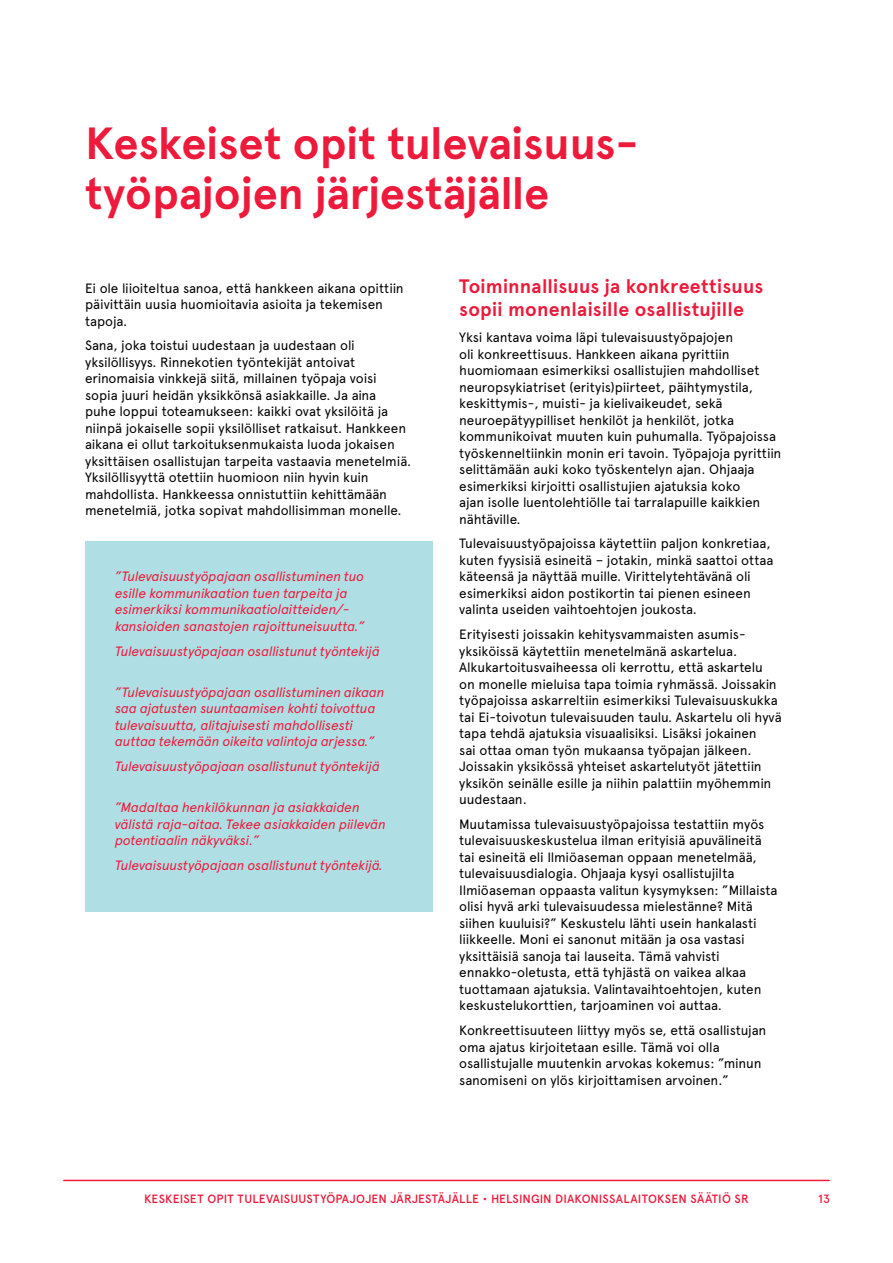
<style>
.page{position:relative;width:893px;height:1263px;background:#fff}
.page>*{position:absolute;margin:0;border:0;box-sizing:border-box;transform-origin:0 0}
.t1{font:700 45px/49.5px "Apercu";color:#ed1a3b}
.t2{font:700 19.5px/23.4px "Apercu";letter-spacing:.01em;color:#ed1a3b}
.Leipäteksti{font:13.5px/16.5px "Apercu";letter-spacing:-.01em;color:#000}
.Sitaatti{font:italic 13.5px/16.5px "Apercu";letter-spacing:-.015em;color:#ed1a3b}
.t3{font:500 12px "Apercu";letter-spacing:.01em;color:#ed1a3b}
</style>
<div class="page">
<hr style="left:64px;top:1180px;width:765px;height:1px;background:#ed1a3b">
<div style="left:86px;top:541px;width:347px;height:370px;background:#afdfe4"></div>
<h2 class="t1" style="left:85px;top:119px;width:555px">Keskeiset opit tulevaisuus&shy;työpajojen järjestäjälle</h2>
<p class="Leipäteksti" style="left:85px;top:279px;width:320px">Ei ole liioiteltua sanoa, että hankkeen aikana opittiin päivittäin uusia huomioitavia asioita ja tekemisen tapoja.</p>
<p class="Leipäteksti" style="left:85px;top:337px;width:328px">Sana, joka toistui uudestaan ja uudestaan oli yksilöllisyys. Rinnekotien työntekijät antoivat erinomaisia vinkkejä siitä, millainen työpaja voisi sopia juuri heidän yksikkönsä asiakkaille. Ja aina<br>puhe loppui toteamukseen: kaikki ovat yksilöitä ja niinpä jokaiselle sopii yksilölliset ratkaisut. Hankkeen aikana ei ollut tarkoituksenmukaista luoda jokaisen yksittäisen osallistujan tarpeita vastaavia menetelmiä.<br>Yksilöllisyyttä otettiin huomioon niin hyvin kuin mahdollista. Hankkeessa onnistuttiin kehittämään menetelmiä, jotka sopivat mahdollisimman monelle.</p>
<p class="Sitaatti" style="left:115px;top:567px;width:251px">”Tulevaisuustyöpajaan osallistuminen tuo esille kommunikaation tuen tarpeita ja esimerkiksi kommunikaatiolaitteiden/- kansioiden sanastojen rajoittuneisuutta.”</p>
<p class="Sitaatti" style="left:115px;top:641px;width:266px">Tulevaisuustyöpajaan osallistunut työntekijä</p>
<p class="Sitaatti" style="left:115px;top:683px;width:271px">”Tulevaisuustyöpajaan osallistuminen aikaan saa ajatusten suuntaamisen kohti toivottua tulevaisuutta, alitajuisesti mahdollisesti auttaa tekemään oikeita valintoja arjessa.”</p>
<p class="Sitaatti" style="left:115px;top:757px;width:266px">Tulevaisuustyöpajaan osallistunut työntekijä</p>
<p class="Sitaatti" style="left:115px;top:798px;width:272px">”Madaltaa henkilökunnan ja asiakkaiden välistä raja-aitaa. Tekee asiakkaiden piilevän potentiaalin näkyväksi.”</p>
<p class="Sitaatti" style="left:115px;top:856px;width:269px">Tulevaisuustyöpajaan osallistunut työntekijä.</p>
<h3 class="t2" style="left:459px;top:274px;width:306px">Toiminnallisuus ja konkreettisuus sopii monenlaisille osallistujille</h3>
<p class="Leipäteksti" style="left:459px;top:329px;width:324px">Yksi kantava voima läpi tulevaisuustyöpajojen<br>oli konkreettisuus. Hankkeen aikana pyrittiin huomiomaan esimerkiksi osallistujien mahdolliset neuropsykiatriset (erityis)piirteet, päihtymystila, keskittymis-, muisti- ja kielivaikeudet, sekä neuroepätyypilliset henkilöt ja henkilöt, jotka kommunikoivat muuten kuin puhumalla. Työpajoissa työskenneltiinkin monin eri tavoin. Työpajoja pyrittiin selittämään auki koko työskentelyn ajan. Ohjaaja esimerkiksi kirjoitti osallistujien ajatuksia koko<br>ajan isolle luentolehtiölle tai tarralapuille kaikkien nähtäville.</p>
<p class="Leipäteksti" style="left:459px;top:535px;width:316px">Tulevaisuustyöpajoissa käytettiin paljon konkretiaa, kuten fyysisiä esineitä – jotakin, minkä saattoi ottaa käteensä ja näyttää muille. Virittelytehtävänä oli esimerkiksi aidon postikortin tai pienen esineen valinta useiden vaihtoehtojen joukosta.</p>
<p class="Leipäteksti" style="left:459px;top:626px;width:324px">Erityisesti joissakin kehitysvammaisten asumis&shy;yksiköissä käytettiin menetelmänä askartelua.<br>Alkukartoitusvaiheessa oli kerrottu, että askartelu on monelle mieluisa tapa toimia ryhmässä. Joissakin työpajoissa askarreltiin esimerkiksi Tulevaisuuskukka tai Ei-toivotun tulevaisuuden taulu. Askartelu oli hyvä tapa tehdä ajatuksia visuaalisiksi. Lisäksi jokainen<br>sai ottaa oman työn mukaansa työpajan jälkeen.<br>Joissakin yksikössä yhteiset askartelutyöt jätettiin yksikön seinälle esille ja niihin palattiin myöhemmin uudestaan.</p>
<p class="Leipäteksti" style="left:459px;top:816px;width:320px">Muutamissa tulevaisuustyöpajoissa testattiin myös tulevaisuuskeskustelua ilman erityisiä apuvälineitä tai esineitä eli Ilmiöaseman oppaan menetelmää, tulevaisuusdialogia. Ohjaaja kysyi osallistujilta Ilmiöaseman oppaasta valitun kysymyksen: ”Millaista olisi hyvä arki tulevaisuudessa mielestänne? Mitä siihen kuuluisi?” Keskustelu lähti usein hankalasti liikkeelle. Moni ei sanonut mitään ja osa vastasi yksittäisiä sanoja tai lauseita. Tämä vahvisti ennakko-oletusta, että tyhjästä on vaikea alkaa tuottamaan ajatuksia. Valintavaihtoehtojen, kuten keskustelukorttien, tarjoaminen voi auttaa.</p>
<p class="Leipäteksti" style="left:459px;top:1022px;width:309px">Konkreettisuuteen liittyy myös se, että osallistujan oma ajatus kirjoitetaan esille. Tämä voi olla osallistujalle muutenkin arvokas kokemus: ”minun sanomiseni on ylös kirjoittamisen arvoinen.”</p>
<p class="t3" style="left:144px;top:1191px;width:606px">KESKEISET OPIT TULEVAISUUSTYÖPAJOJEN JÄRJESTÄJÄLLE • HELSINGIN DIAKONISSALAITOKSEN SÄÄTIÖ SR</p>
<p class="t3" style="left:818px;top:1191px;width:13px">13</p>
</div>
